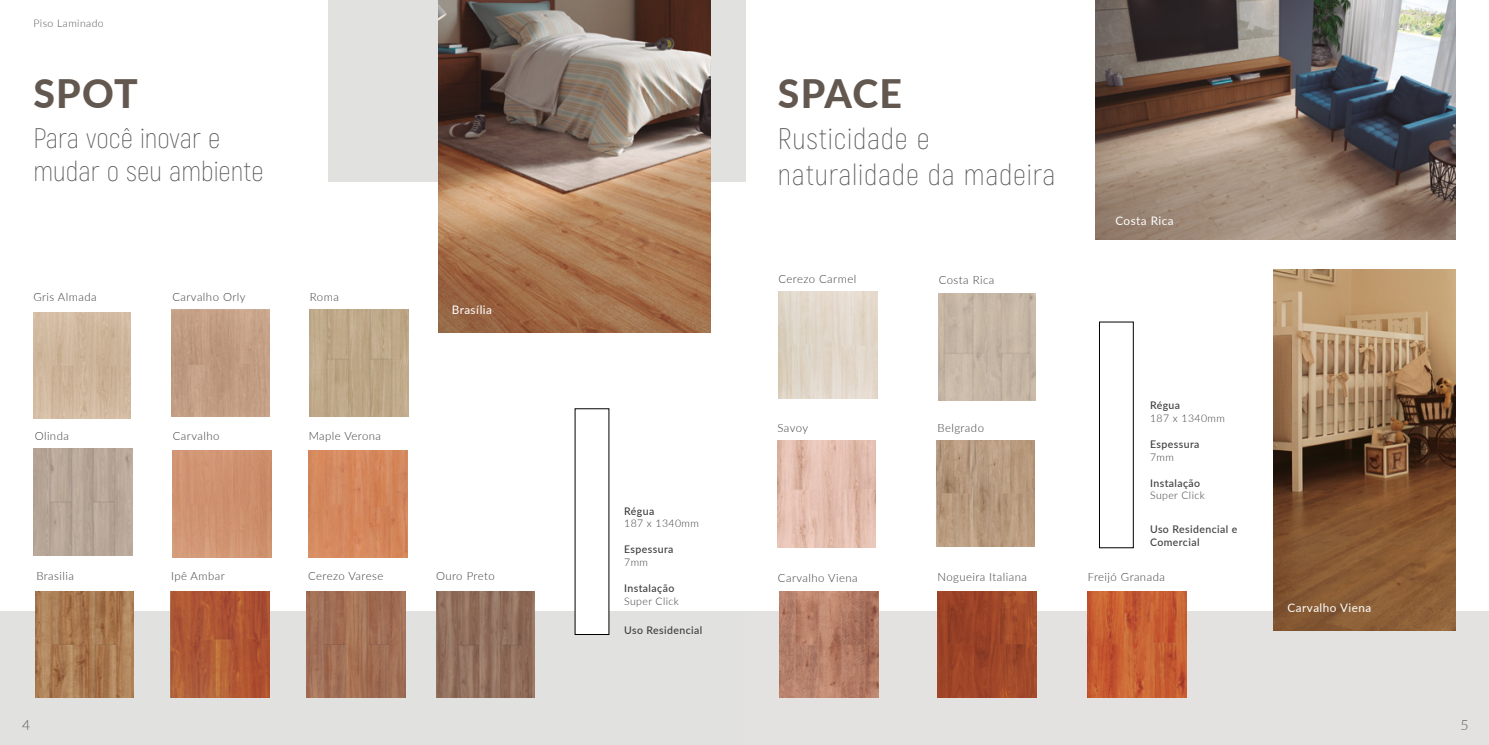
<style>
.page{position:relative;width:1489px;height:745px;background:#fff}
.page>*{position:absolute;margin:0;border:0;box-sizing:border-box;transform-origin:0 0}
.t1{font:800 39.2px "Lato";letter-spacing:.03em;color:#63584f}
.t2{font:200 29.75px/35.7px "Akrobat";letter-spacing:.025em;color:#575756}
.t3{font:200 28.18px/33.8px "Akrobat";color:#575756}
.t4{font:300 14px "Lato";color:#575756}
.t5{font:11.72px "Lato";letter-spacing:.04em;color:#fff}
.t6{font:300 11.38px "Lato";letter-spacing:.04em;color:#3c3c3b}
.t7{font:500 10.5px/12.6px "Lato";letter-spacing:.04em;color:#3c3c3b}
.t8{font:300 10.5px "Lato";letter-spacing:.04em;color:#3c3c3b}
.t9{font:300 10.5px "Lato";letter-spacing:.04em;color:#575756}
</style>
<div class="page">
<div style="left:327px;top:0;width:418px;height:182px;background:#e1e1e0"></div>
<div style="left:0;top:611px;width:745px;height:133px;background:#e1e1e0"></div>
<img style="left:35px;top:591px;width:99px;height:106px">
<img style="left:34px;top:312px;width:97px;height:106px">
<img style="left:436px;top:591px;width:99px;height:106px">
<img style="left:310px;top:309px;width:98px;height:107px">
<img style="left:171px;top:309px;width:99px;height:107px">
<img style="left:307px;top:591px;width:98px;height:106px">
<img style="left:33px;top:448px;width:99px;height:107px">
<img style="left:173px;top:450px;width:98px;height:107px">
<img style="left:171px;top:591px;width:99px;height:106px">
<img style="left:308px;top:450px;width:99px;height:107px">
<div style="left:745px;top:611px;width:743px;height:133px;background:#e3e2e0"></div>
<img style="left:777px;top:440px;width:98px;height:107px">
<img style="left:938px;top:294px;width:97px;height:106px">
<img style="left:1087px;top:591px;width:99px;height:106px">
<img style="left:937px;top:591px;width:99px;height:106px">
<img style="left:936px;top:440px;width:98px;height:106px">
<img style="left:779px;top:591px;width:99px;height:106px">
<img style="left:778px;top:291px;width:99px;height:107px">
<img style="left:1095px;top:0;width:360px;height:240px">
<img style="left:439px;top:0;width:272px;height:332px">
<img style="left:1273px;top:269px;width:182px;height:361px">
<div style="left:1099px;top:321px;width:34px;height:226px;border:1px solid #000"></div>
<div style="left:575px;top:408px;width:34px;height:226px;background:#fff"></div>
<p class="t9" style="left:33px;top:16px;width:72px">Piso Laminado</p>
<h1 class="t1" style="left:33px;top:64px;width:106px">SPOT</h1>
<h3 class="t3" style="left:33px;top:121px;width:231px">Para você inovar e mudar o seu ambiente</h3>
<p class="t6" style="left:33px;top:289px;width:65px">Gris Almada</p>
<p class="t6" style="left:172px;top:288px;width:75px">Carvalho Orly</p>
<p class="t6" style="left:310px;top:288px;width:30px">Roma</p>
<p class="t6" style="left:35px;top:428px;width:36px">Olinda</p>
<p class="t6" style="left:173px;top:428px;width:48px">Carvalho</p>
<p class="t6" style="left:309px;top:427px;width:74px">Maple Verona</p>
<p class="t6" style="left:36px;top:568px;width:39px">Brasilia</p>
<p class="t6" style="left:171px;top:568px;width:55px">Ipê Ambar</p>
<p class="t6" style="left:308px;top:568px;width:77px">Cerezo Varese</p>
<p class="t5" style="left:452px;top:301px;width:42px">Brasília</p>
<p class="t6" style="left:436px;top:568px;width:60px">Ouro Preto</p>
<p class="t4" style="left:22px;top:715px;width:10px">4</p>
<p class="t7" style="left:624px;top:503px;width:32px">Régua</p>
<p class="t8" style="left:624px;top:515px;width:76px">187 x 1340mm</p>
<p class="t7" style="left:624px;top:542px;width:51px">Espessura</p>
<p class="t8" style="left:624px;top:554px;width:25px">7mm</p>
<p class="t7" style="left:624px;top:581px;width:52px">Instalação</p>
<p class="t8" style="left:624px;top:593px;width:56px">Super Click</p>
<p class="t7" style="left:624px;top:623px;width:80px">Uso Residencial</p>
<h1 class="t1" style="left:778px;top:64px;width:125px">SPACE</h1>
<h2 class="t2" style="left:778px;top:120px;width:279px">Rusticidade e naturalidade da madeira</h2>
<p class="t6" style="left:778px;top:271px;width:79px">Cerezo Carmel</p>
<p class="t6" style="left:938px;top:271px;width:57px">Costa Rica</p>
<p class="t6" style="left:777px;top:420px;width:32px">Savoy</p>
<p class="t6" style="left:937px;top:420px;width:48px">Belgrado</p>
<p class="t5" style="left:1115px;top:212px;width:60px">Costa Rica</p>
<p class="t7" style="left:1149px;top:398px;width:32px">Régua</p>
<p class="t8" style="left:1149px;top:410px;width:76px">187 x 1340mm</p>
<p class="t7" style="left:1149px;top:437px;width:51px">Espessura</p>
<p class="t8" style="left:1149px;top:449px;width:25px">7mm</p>
<p class="t7" style="left:1149px;top:476px;width:52px">Instalação</p>
<p class="t8" style="left:1149px;top:488px;width:56px">Super Click</p>
<p class="t7" style="left:1149px;top:522px;width:89px">Uso Residencial e<br>Comercial</p>
<p class="t6" style="left:778px;top:570px;width:81px">Carvalho Viena</p>
<p class="t6" style="left:937px;top:568px;width:91px">Nogueira Italiana</p>
<p class="t6" style="left:1087px;top:568px;width:79px">Freijó Granada</p>
<p class="t5" style="left:1287px;top:599px;width:85px">Carvalho Viena</p>
<p class="t4" style="left:1460px;top:715px;width:10px">5</p>
</div>
